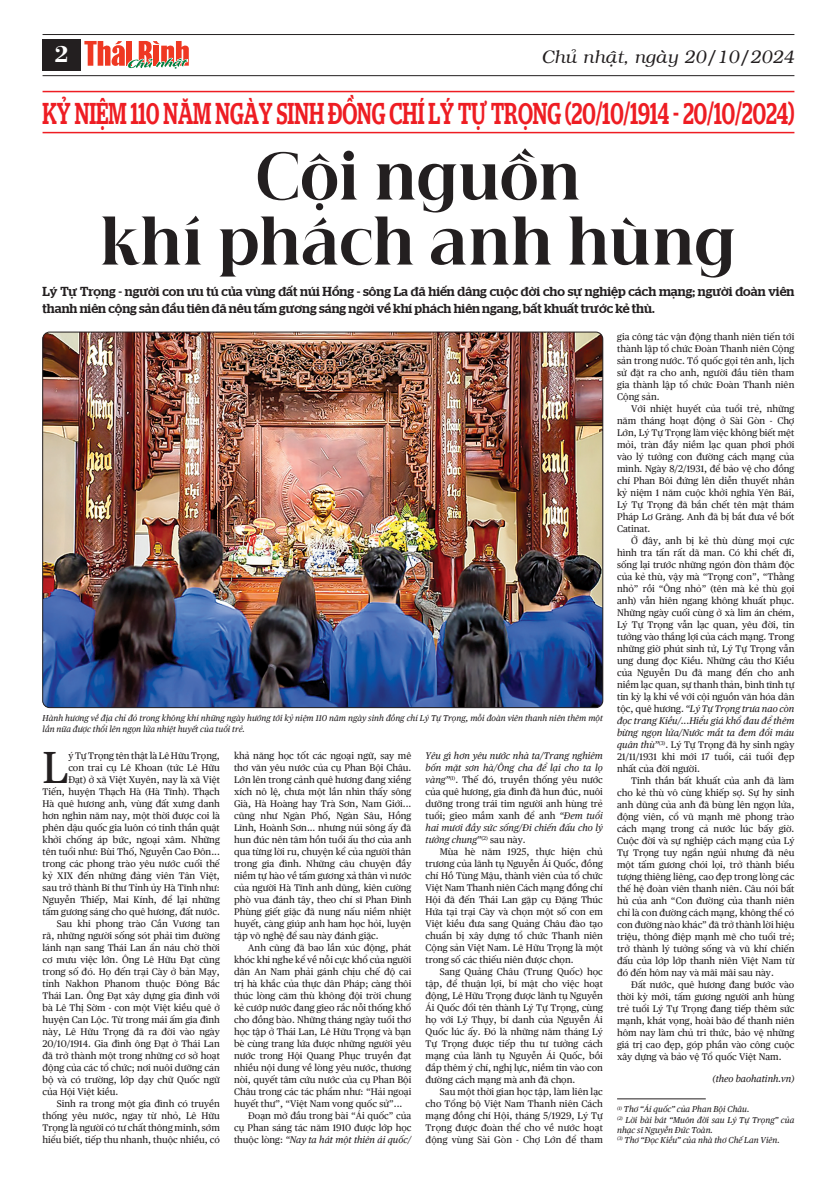
<style>
.page{position:relative;width:837px;height:1177px;background:#fff}
.page>*{position:absolute;margin:0;border:0;box-sizing:border-box;transform-origin:0 0}
.Tit_to{font:900 60px "Beautique Display";color:#231f20}
.Body_1{font:44.1px "SVN Publico Text Regular";color:#231f20}
.Tit_dan{font:500 30px "SVN Stag";color:#ee1d23;scale:.69 1}
.t1{font:24px "VNI Bodon Bold";color:#fff}
.t2{font:italic 18px "VNI";color:#231f20}
.Sapo_1{font:500 13px/17px "SVN Stag";color:#231f20}
.Body_1-2{font:9.5px/12px "SVN Publico Text Regular";color:#231f20;text-align:justify}
.Body_1-3{font:9.5px/12px "SVN Publico Text Italic";color:#231f20;text-align:justify}
.Chu_thich_anh_1{font:8.5px/10.2px "SVN Publico Text Italic";color:#231f20}
.s1{color:#fff}
.s2{font-family:"SVN Publico Text Italic"}
.s3{font-family:"SVN Publico Text Regular"}
</style>
<div class="page">
<hr style="left:43px;top:34px;width:751px;height:1px;background:#231f20">
<hr style="left:43px;top:75px;width:751px;height:1px;background:#231f20">
<div style="left:43px;top:39px;width:38px;height:31px;background:#231f20"></div>
<svg style="left:84px;top:41px;width:106px;height:36px"></svg>
<hr style="left:43px;top:91px;width:751px;height:1px;background:#ee1d23">
<hr style="left:43px;top:132px;width:751px;height:1px;background:#ee1d23">
<hr style="left:617px;top:1098px;width:88px;height:1px;background:#231f20">
<img style="left:43px;top:332px;width:559px;height:375px">
<p class="t1" style="left:54px;top:36px;width:16px">2</p>
<p class="t2" style="left:541px;top:43px;width:254px">Chuû nhaät, ngaøy <span class="s1">20/10/2024</span></p>
<p class="Tit_dan" style="left:43px;top:93px;width:1090px">KỶ NIỆM 110 NĂM NGÀY SINH ĐỒNG CHÍ LÝ TỰ TRỌNG (20/10/1914 - 20/10/2024)</p>
<p class="Tit_to" style="left:256px;top:132px;width:326px">Cội nguồn</p>
<p class="Tit_to" style="left:100px;top:197px;width:637px">khí phách anh hùng</p>
<p class="Sapo_1" style="left:43px;top:282px;width:753px">Lý Tự Trọng - người con ưu tú của vùng đất núi Hồng - sông La đã hiến dâng cuộc đời cho sự nghiệp cách mạng; người đoàn viên thanh niên cộng sản đầu tiên đã nêu tấm gương sáng ngời về khí phách hiên ngang, bất khuất trước kẻ thù.</p>
<p class="Chu_thich_anh_1" style="left:43px;top:712px;width:561px">Hành hương về địa chỉ đỏ trong không khí những ngày hướng tới kỷ niệm 110 năm ngày sinh đồng chí Lý Tự Trọng, mỗi đoàn viên thanh niên thêm một lần nữa được thổi lên ngọn lửa nhiệt huyết của tuổi trẻ.</p>
<p class="Body_1-2" style="left:43px;top:749px;width:179px;text-align:right">ý Tự Trọng tên thật là Lê Hữu Trọng,<br>con trai cụ Lê Khoan (tức Lê Hữu<br>Đạt) ở xã Việt Xuyên, nay là xã Việt<br>Tiến, huyện Thạch Hà (Hà Tĩnh). Thạch Hà quê hương anh, vùng đất xưng danh hơn nghìn năm nay, một thời được coi là phên dậu quốc gia luôn có tinh thần quật khởi chống áp bức, ngoại xâm. Những tên tuổi như: Bùi Thố, Nguyễn Cao Đôn... trong các phong trào yêu nước cuối thế kỷ XIX đến những đảng viên Tân Việt, sau trở thành Bí thư Tỉnh ủy Hà Tĩnh như:<br>Nguyễn Thiếp, Mai Kính, để lại những tấm gương sáng cho quê hương, đất nước.</p>
<p class="Body_1-2" style="left:43px;top:917px;width:179px;text-indent:14px">Sau khi phong trào Cần Vương tan rã, những người sống sót phải tìm đường lánh nạn sang Thái Lan ẩn náu chờ thời cơ mưu việc lớn. Ông Lê Hữu Đạt cũng trong số đó. Họ đến trại Cày ở bản Mạy, tỉnh Nakhon Phanom thuộc Đông Bắc Thái Lan. Ông Đạt xây dựng gia đình với bà Lê Thị Sờm - con một Việt kiều quê ở huyện Can Lộc. Từ trong mái ấm gia đình này, Lê Hữu Trọng đã ra đời vào ngày 20/10/1914. Gia đình ông Đạt ở Thái Lan đã trở thành một trong những cơ sở hoạt động của các tổ chức; nơi nuôi dưỡng cán bộ và có trường, lớp dạy chữ Quốc ngữ của Hội Việt kiều.</p>
<p class="Body_1-2" style="left:43px;top:1097px;width:179px;text-indent:14px">Sinh ra trong một gia đình có truyền thống yêu nước, ngay từ nhỏ, Lê Hữu Trọng là người có tư chất thông minh, sớm hiểu biết, tiếp thu nhanh, thuộc nhiều, có</p>
<p class="Body_1" style="left:43px;top:736px;width:27px">L</p>
<p class="Body_1-2" style="left:234px;top:749px;width:179px">khả năng học tốt các ngoại ngữ, say mê thơ văn yêu nước của cụ Phan Bội Châu.<br>Lớn lên trong cảnh quê hương đang xiềng xích nô lệ, chưa một lần nhìn thấy sông Già, Hà Hoàng hay Trà Sơn, Nam Giới... cũng như Ngàn Phố, Ngàn Sâu, Hồng Lĩnh, Hoành Sơn... nhưng núi sông ấy đã hun đúc nên tâm hồn tuổi ấu thơ của anh qua từng lời ru, chuyện kể của người thân trong gia đình. Những câu chuyện đầy niềm tự hào về tấm gương xả thân vì nước của người Hà Tĩnh anh dũng, kiên cường phò vua đánh tây, theo chí sĩ Phan Đình Phùng giết giặc đã nung nấu niềm nhiệt huyết, càng giúp anh ham học hỏi, luyện tập võ nghệ để sau này đánh giặc.</p>
<p class="Body_1-2" style="left:234px;top:941px;width:179px;text-indent:14px">Anh cũng đã bao lần xúc động, phát khóc khi nghe kể về nỗi cực khổ của người dân An Nam phải gánh chịu chế độ cai trị hà khắc của thực dân Pháp; càng thôi thúc lòng căm thù không đội trời chung kẻ cướp nước đang gieo rắc nỗi thống khổ cho đồng bào. Những tháng ngày tuổi thơ học tập ở Thái Lan, Lê Hữu Trọng và bạn bè cùng trang lứa được những người yêu nước trong Hội Quang Phục truyền đạt nhiều nội dung về lòng yêu nước, thương nòi, quyết tâm cứu nước của cụ Phan Bội Châu trong các tác phẩm như: “Hải ngoại huyết thư”, “Việt Nam vong quốc sử”...</p>
<p class="Body_1-2" style="left:234px;top:1109px;width:179px;text-indent:14px">Đoạn mở đầu trong bài “Ái quốc” của cụ Phan sáng tác năm 1910 được lớp học thuộc lòng: <span class="s2">“Nay ta hát một thiên ái quốc/</span></p>
<p class="Body_1-3" style="left:425px;top:749px;width:179px">Yêu gì hơn yêu nước nhà ta/Trang nghiêm bốn mặt sơn hà/Ông cha để lại cho ta lọ vàng”<sup>(1)</sup><span class="s3">. Thế đó, truyền thống yêu nước của quê hương, gia đình đã hun đúc, nuôi dưỡng trong trái tim người anh hùng trẻ tuổi; gieo mầm xanh để anh</span> “Đem tuổi hai mươi đầy sức sống/Đi chiến đấu cho lý tưởng chung”<sup>(2)</sup> <span class="s3">sau này.</span></p>
<p class="Body_1-2" style="left:425px;top:845px;width:179px;text-indent:14px">Mùa hè năm 1925, thực hiện chủ trương của lãnh tụ Nguyễn Ái Quốc, đồng chí Hồ Tùng Mậu, thành viên của tổ chức Việt Nam Thanh niên Cách mạng đồng chí Hội đã đến Thái Lan gặp cụ Đặng Thúc Hứa tại trại Cày và chọn một số con em Việt kiều đưa sang Quảng Châu đào tạo chuẩn bị xây dựng tổ chức Thanh niên Cộng sản Việt Nam. Lê Hữu Trọng là một trong số các thiếu niên được chọn.</p>
<p class="Body_1-2" style="left:425px;top:965px;width:179px;text-indent:14px">Sang Quảng Châu (Trung Quốc) học tập, để thuận lợi, bí mật cho việc hoạt động, Lê Hữu Trọng được lãnh tụ Nguyễn Ái Quốc đổi tên thành Lý Tự Trọng, cùng họ với Lý Thụy, bí danh của Nguyễn Ái Quốc lúc ấy. Đó là những năm tháng Lý Tự Trọng được tiếp thu tư tưởng cách mạng của lãnh tụ Nguyễn Ái Quốc, bồi đắp thêm ý chí, nghị lực, niềm tin vào con đường cách mạng mà anh đã chọn.</p>
<p class="Body_1-2" style="left:425px;top:1085px;width:179px;text-indent:14px">Sau một thời gian học tập, làm liên lạc cho Tổng bộ Việt Nam Thanh niên Cách mạng đồng chí Hội, tháng 5/1929, Lý Tự Trọng được đoàn thể cho về nước hoạt động vùng Sài Gòn - Chợ Lớn để tham</p>
<p class="Body_1-2" style="left:617px;top:330px;width:179px">gia công tác vận động thanh niên tiến tới thành lập tổ chức Đoàn Thanh niên Cộng sản trong nước. Tổ quốc gọi tên anh, lịch sử đặt ra cho anh, người đầu tiên tham gia thành lập tổ chức Đoàn Thanh niên Cộng sản.</p>
<p class="Body_1-2" style="left:617px;top:402px;width:179px;text-indent:14px">Với nhiệt huyết của tuổi trẻ, những năm tháng hoạt động ở Sài Gòn - Chợ Lớn, Lý Tự Trọng làm việc không biết mệt mỏi, tràn đầy niềm lạc quan phơi phới vào lý tưởng con đường cách mạng của mình. Ngày 8/2/1931, để bảo vệ cho đồng chí Phan Bôi đứng lên diễn thuyết nhân kỷ niệm 1 năm cuộc khởi nghĩa Yên Bái, Lý Tự Trọng đã bắn chết tên mật thám Pháp Lơ Grăng. Anh đã bị bắt đưa về bốt Catinat.</p>
<p class="Body_1-2" style="left:617px;top:534px;width:179px;text-indent:14px">Ở đây, anh bị kẻ thù dùng mọi cực hình tra tấn rất dã man. Có khi chết đi, sống lại trước những ngón đòn thâm độc của kẻ thù, vậy mà “Trọng con”, “Thằng nhỏ” rồi “Ông nhỏ” (tên mà kẻ thù gọi anh) vẫn hiên ngang không khuất phục.<br>Những ngày cuối cùng ở xà lim án chém, Lý Tự Trọng vẫn lạc quan, yêu đời, tin tưởng vào thắng lợi của cách mạng. Trong những giờ phút sinh tử, Lý Tự Trọng vẫn ung dung đọc Kiều. Những câu thơ Kiều của Nguyễn Du đã mang đến cho anh niềm lạc quan, sự thanh thản, bình tĩnh tự tin kỳ lạ khi về với cội nguồn văn hóa dân tộc, quê hương. <span class="s2">“Lý Tự Trọng trưa nao còn đọc trang Kiều/...Hiểu giá khổ đau để thêm bừng ngọn lửa/Nước mắt ta đem đổi máu quân thù”</span><sup>(3)</sup>. Lý Tự Trọng đã hy sinh ngày 21/11/1931 khi mới 17 tuổi, cái tuổi đẹp nhất của đời người.</p>
<p class="Body_1-2" style="left:617px;top:774px;width:179px;text-indent:14px">Tinh thần bất khuất của anh đã làm cho kẻ thù vô cùng khiếp sợ. Sự hy sinh anh dũng của anh đã bùng lên ngọn lửa, động viên, cổ vũ mạnh mẽ phong trào cách mạng trong cả nước lúc bấy giờ.<br>Cuộc đời và sự nghiệp cách mạng của Lý Tự Trọng tuy ngắn ngủi nhưng đã nêu một tấm gương chói lọi, trở thành biểu tượng thiêng liêng, cao đẹp trong lòng các thế hệ đoàn viên thanh niên. Câu nói bất hủ của anh “Con đường của thanh niên chỉ là con đường cách mạng, không thể có con đường nào khác” đã trở thành lời hiệu triệu, thông điệp mạnh mẽ cho tuổi trẻ; trở thành lý tưởng sống và vũ khí chiến đấu của lớp lớp thanh niên Việt Nam từ đó đến hôm nay và mãi mãi sau này.</p>
<p class="Body_1-2" style="left:617px;top:978px;width:179px;text-indent:14px">Đất nước, quê hương đang bước vào thời kỳ mới, tấm gương người anh hùng trẻ tuổi Lý Tự Trọng đang tiếp thêm sức mạnh, khát vọng, hoài bão để thanh niên hôm nay làm chủ tri thức, bảo vệ những giá trị cao đẹp, góp phần vào công cuộc xây dựng và bảo vệ Tổ quốc Việt Nam.</p>
<p class="Body_1-3" style="left:712px;top:1072px;width:83px">(theo baohatinh.vn)</p>
<p class="Chu_thich_anh_1" style="left:617px;top:1103px;width:134px"><sup>(1)</sup> Thơ “Ái quốc” của Phan Bội Châu.</p>
<p class="Chu_thich_anh_1" style="left:617px;top:1113px;width:179px"><sup>(2)</sup> Lời bài bát “Muôn đời sau Lý Tự Trọng” của nhạc sĩ Nguyễn Đức Toàn.</p>
<p class="Chu_thich_anh_1" style="left:617px;top:1134px;width:164px"><sup>(3)</sup> Thơ “Đọc Kiều” của nhà thơ Chế Lan Viên.</p>
</div>
